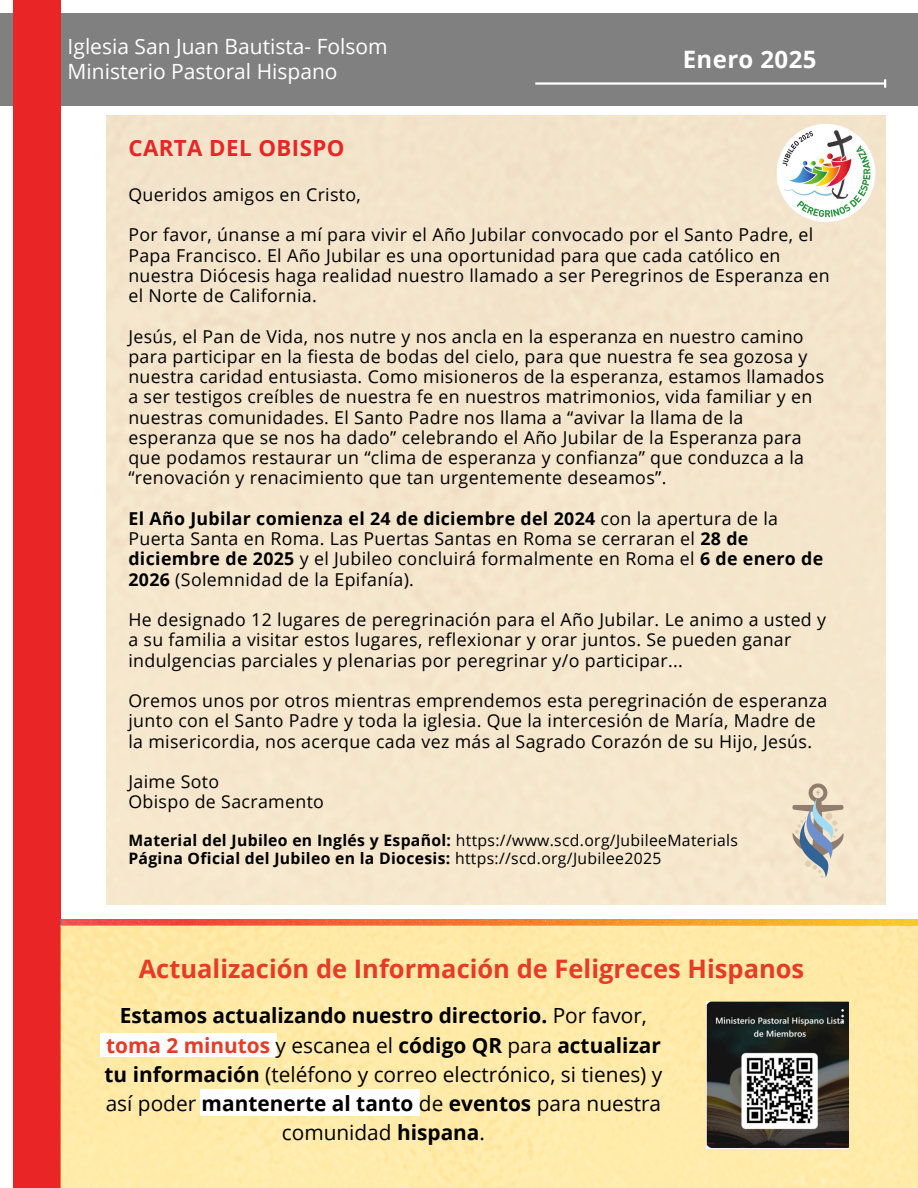
<style>
.page{position:relative;width:918px;height:1188px;background:#fff}
.page>*{position:absolute;margin:0;border:0;box-sizing:border-box;transform-origin:0 0}
.t1{font:700 25.5px "Open Sans";color:#e93a25}
.t2{font:700 24px "Open Sans";letter-spacing:.02em;color:#fff}
.t3{font:700 22.2px "Open Sans";letter-spacing:.02em;color:#e92525}
.t4{font:21px/24.8px "Open Sans";color:#fff}
.t5{font:700 20.85px/29.2px "Open Sans";color:#000;text-align:center}
.t6{font:17.7px/20.2px "Open Sans";letter-spacing:.02em;color:#000}
.t7{font:15.75px "Open Sans";letter-spacing:.02em;color:#000}
.t8{font:700 15.75px "Open Sans";letter-spacing:.02em;color:#000}
.s1{font-weight:700}
.s2{font-weight:400}
.s3{color:#e93a25}
</style>
<div class="page">
<div style="left:0;top:14px;width:918px;height:92px;background:#808080"></div>
<hr style="left:535px;top:82px;width:350px;height:3px;background:#fff">
<div style="left:14px;top:0;width:47px;height:1188px;background:#e92525"></div>
<img style="left:61px;top:920px;width:857px;height:268px">
<svg style="left:725px;top:1148px;width:10px;height:10px"></svg>
<div style="left:549px;top:1016px;width:16px;height:15px;background:#ffeba9"></div>
<img style="left:706px;top:1001px;width:143px;height:147px">
<img style="left:756px;top:79px;width:131px;height:194px">
<div style="left:100px;top:1033px;width:177px;height:24px;background:#fff"></div>
<div style="left:200px;top:1089px;width:220px;height:27px;background:#fff"></div>
<img style="left:771px;top:769px;width:94px;height:122px">
<h3 class="t4" style="left:68px;top:34px;width:322px">Iglesia San Juan Bautista- Folsom<br>Ministerio Pastoral Hispano</h3>
<h4 class="t2" style="left:683px;top:43px;width:135px">Enero 2025</h4>
<h1 class="t3" style="left:128px;top:132px;width:218px">CARTA DEL OBISPO</h1>
<p class="t6" style="left:128px;top:184px;width:234px">Queridos amigos en Cristo,</p>
<p class="t6" style="left:128px;top:224px;width:703px">Por favor, únanse a mí para vivir el Año Jubilar convocado por el Santo Padre, el Papa Francisco. El Año Jubilar es una oportunidad para que cada católico en nuestra Diócesis haga realidad nuestro llamado a ser Peregrinos de Esperanza en el Norte de California.</p>
<p class="t6" style="left:128px;top:326px;width:697px">Jesús, el Pan de Vida, nos nutre y nos ancla en la esperanza en nuestro camino para participar en la fiesta de bodas del cielo, para que nuestra fe sea gozosa y nuestra caridad entusiasta. Como misioneros de la esperanza, estamos llamados a ser testigos creíbles de nuestra fe en nuestros matrimonios, vida familiar y en nuestras comunidades. El Santo Padre nos llama a “avivar la llama de la esperanza que se nos ha dado” celebrando el Año Jubilar de la Esperanza para que podamos restaurar un “clima de esperanza y confianza” que conduzca a la “renovación y renacimiento que tan urgentemente deseamos”.</p>
<h2 class="t6" style="left:128px;top:508px;width:696px"><span class="s1">El Año Jubilar comienza el 24 de diciembre del 2024</span> con la apertura de la Puerta Santa en Roma. Las Puertas Santas en Roma se cerraran el <span class="s1">28 de diciembre de 2025</span> y el Jubileo concluirá formalmente en Roma el <span class="s1">6 de enero de 2026</span> (Solemnidad de la Epifanía).</h2>
<h4 class="t6" style="left:128px;top:609px;width:699px">He designado 12 lugares de peregrinación para el Año Jubilar. Le animo a usted y a su familia a visitar estos lugares, reflexionar y orar juntos. Se pueden ganar indulgencias parciales y plenarias por peregrinar y/o participar...</h4>
<h4 class="t6" style="left:128px;top:690px;width:700px">Oremos unos por otros mientras emprendemos esta peregrinación de esperanza junto con el Santo Padre y toda la iglesia. Que la intercesión de María, Madre de la misericordia, nos acerque cada vez más al Sagrado Corazón de su Hijo, Jesús.</h4>
<h4 class="t6" style="left:128px;top:771px;width:197px">Jaime Soto<br>Obispo de Sacramento</h4>
<h4 class="t7" style="left:128px;top:829px;width:611px"><span class="s1">Material del Jubileo en Inglés y Español:</span> https://www.scd.org/JubileeMaterials</h4>
<h4 class="t8" style="left:128px;top:847px;width:534px">Página Oficial del Jubileo en la Diocesis: <span class="s2">https://scd.org/Jubilee2025</span></h4>
<h4 class="t1" style="left:139px;top:951px;width:667px">Actualización de Información de Feligreces Hispanos</h4>
<p class="t5" style="left:105px;top:1001px;width:559px">Estamos actualizando nuestro directorio. <span class="s2">Por favor, </span><span class="s3">toma 2 minutos</span> <span class="s2">y escanea el</span> código QR <span class="s2">para</span> actualizar tu información <span class="s2">(teléfono y correo electrónico, si tienes) y así poder</span> mantenerte al tanto <span class="s2">de</span> eventos <span class="s2">para nuestra comunidad</span> hispana<span class="s2">.</span></p>
</div>
